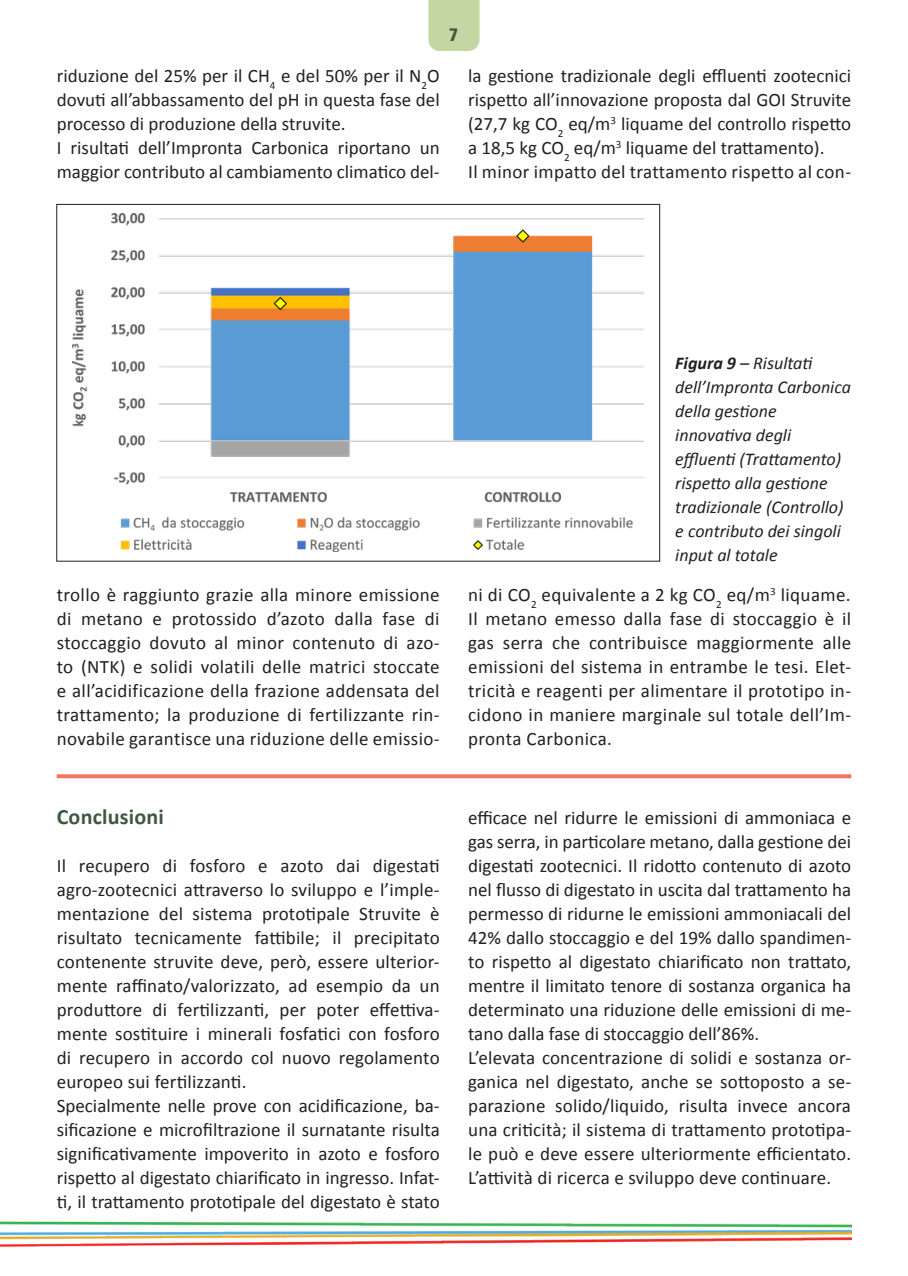
<style>
.page{position:relative;width:908px;height:1276px;background:#fff}
.page>*{position:absolute;margin:0;border:0;box-sizing:border-box;transform-origin:0 0}
.t1{font:700 22px "Calibri";letter-spacing:.01em;color:#3e5840}
.t2{font:19px/24px "Calibri";color:#231f20;text-align:justify}
.t3{font:19px "Calibri";letter-spacing:.02em;color:#231f20}
.t4{font:italic 18px/24px "Calibri";color:#231f20}
.t5{font:900 condensed 18px "Frutiger LT Std";color:#3e5840}
.s1{font-weight:700}
</style>
<div class="page">
<div style="left:428px;top:0;width:51px;height:51px;background:#c4d7a3"></div>
<img style="left:0;top:1221px;width:850px;height:26px">
<img style="left:73px;top:214px;width:570px;height:337px">
<svg style="left:57px;top:774px;width:793px;height:4px;background:#f37d6d"></svg>
<p class="t5" style="left:448px;top:24px;width:11px">7</p>
<p class="t2" style="left:57px;top:64px;width:384px">riduzione del 25% per il CH<sub>4</sub> e del 50% per il N<sub>2</sub>O dovuti all’abbassamento del pH in questa fase del processo di produzione della struvite.</p>
<p class="t2" style="left:57px;top:136px;width:384px">I risultati dell’Impronta Carbonica riportano un maggior contributo al cambiamento climatico del-</p>
<p class="t2" style="left:468px;top:64px;width:384px">la gestione tradizionale degli effluenti zootecnici rispetto all’innovazione proposta dal GOI Struvite (27,7 kg CO<sub>2</sub> eq/m<sup>3</sup> liquame del controllo rispetto a 18,5 kg CO<sub>2</sub> eq/m<sup>3</sup> liquame del trattamento).</p>
<p class="t3" style="left:468px;top:160px;width:384px">Il minor impatto del trattamento rispetto al con-</p>
<p class="t4" style="left:675px;top:351px;width:177px"><span class="s1">Figura 9</span> – Risultati dell’Impronta Carbonica della gestione innovativa degli effluenti (Trattamento) rispetto alla gestione tradizionale (Controllo) e contributo dei singoli input al totale</p>
<p class="t2" style="left:57px;top:583px;width:384px">trollo è raggiunto grazie alla minore emissione di metano e protossido d’azoto dalla fase di stoccaggio dovuto al minor contenuto di azo&shy;to (NTK) e solidi volatili delle matrici stoccate e all’acidificazione della frazione addensata del trattamento; la produzione di fertilizzante rin&shy;novabile garantisce una riduzione delle emissio-</p>
<p class="t3" style="left:468px;top:583px;width:384px">ni di CO<sub>2</sub> equivalente a 2 kg CO<sub>2</sub> eq/m<sup>3</sup> liquame.</p>
<p class="t2" style="left:468px;top:607px;width:384px">Il metano emesso dalla fase di stoccaggio è il gas serra che contribuisce maggiormente alle emissioni del sistema in entrambe le tesi. Elet&shy;tricità e reagenti per alimentare il prototipo in&shy;cidono in maniere marginale sul totale dell’Im&shy;pronta Carbonica.</p>
<p class="t1" style="left:57px;top:802px;width:109px">Conclusioni</p>
<p class="t2" style="left:57px;top:853px;width:384px">Il recupero di fosforo e azoto dai digestati agro-zootecnici attraverso lo sviluppo e l’imple&shy;mentazione del sistema prototipale Struvite è risultato tecnicamente fattibile; il precipitato contenente struvite deve, però, essere ulterior&shy;mente raffinato/valorizzato, ad esempio da un produttore di fertilizzanti, per poter effettiva&shy;mente sostituire i minerali fosfatici con fosforo di recupero in accordo col nuovo regolamento europeo sui fertilizzanti.</p>
<p class="t2" style="left:57px;top:1093px;width:384px">Specialmente nelle prove con acidificazione, ba&shy;sificazione e microfiltrazione il surnatante risulta significativamente impoverito in azoto e fosforo rispetto al digestato chiarificato in ingresso. Infat&shy;ti, il trattamento prototipale del digestato è stato</p>
<p class="t2" style="left:468px;top:805px;width:384px">efficace nel ridurre le emissioni di ammoniaca e gas serra, in particolare metano, dalla gestione dei digestati zootecnici. Il ridotto contenuto di azoto nel flusso di digestato in uscita dal trattamento ha permesso di ridurne le emissioni ammoniacali del 42% dallo stoccaggio e del 19% dallo spandimen&shy;to rispetto al digestato chiarificato non trattato, mentre il limitato tenore di sostanza organica ha determinato una riduzione delle emissioni di me&shy;tano dalla fase di stoccaggio dell’86%.</p>
<p class="t2" style="left:468px;top:1045px;width:384px">L’elevata concentrazione di solidi e sostanza or&shy;ganica nel digestato, anche se sottoposto a se&shy;parazione solido/liquido, risulta invece ancora una criticità; il sistema di trattamento prototipa&shy;le può e deve essere ulteriormente efficientato.<br>L’attività di ricerca e sviluppo deve continuare.</p>
</div>
